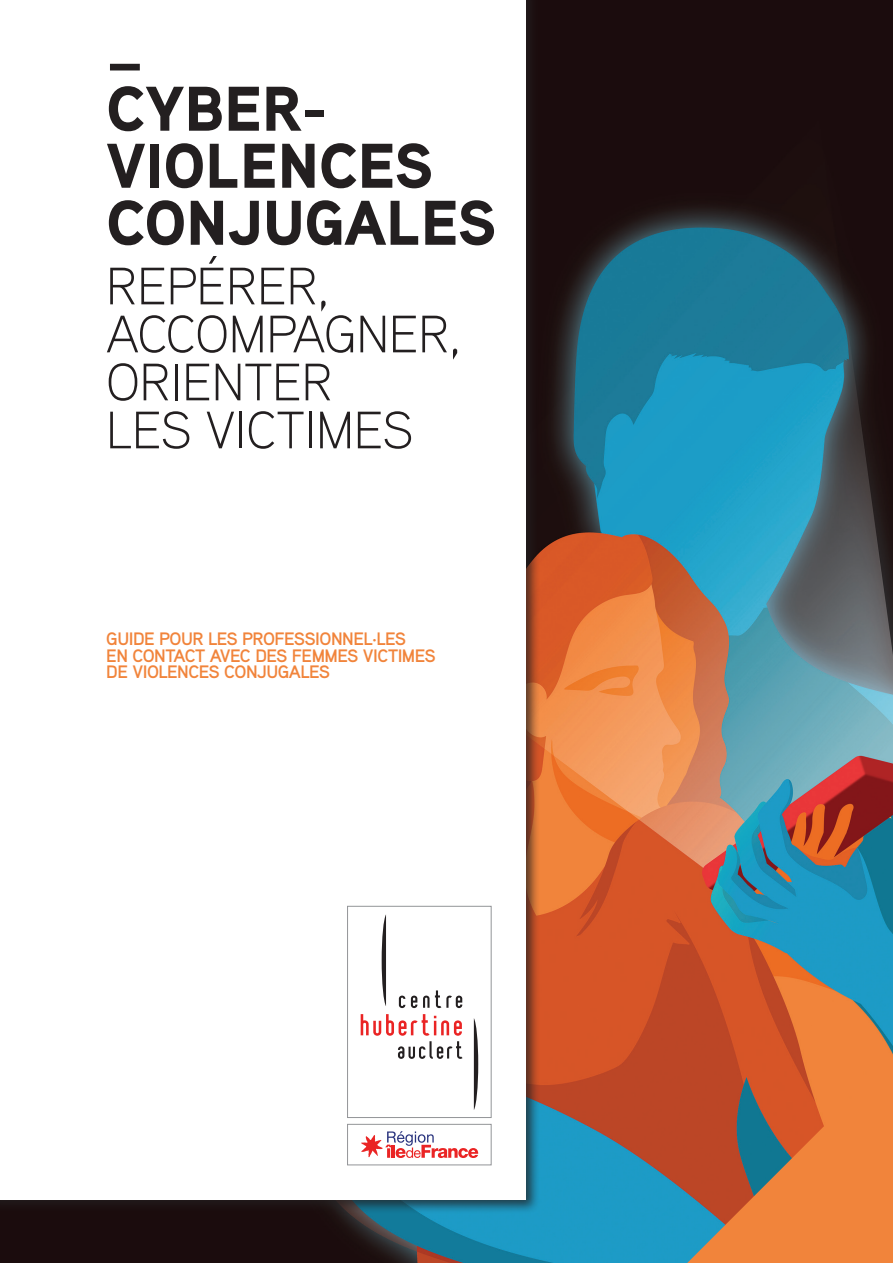
<style>
.page{position:relative;width:893px;height:1263px;background:#fff}
.page>*{position:absolute;margin:0;border:0;box-sizing:border-box;transform-origin:0 0}
.t1{font:900 63px/57px "Aaux Pro OT";color:#231f20}
.t2{font:300 52.5px/48px "Aaux Pro OT";color:#231f20}
.t3{font:700 18px/16.5px "Aaux Pro OT";letter-spacing:-.03em;color:#f1843b}
</style>
<div class="page">
<img style="left:11px;top:0;width:882px;height:1263px">
<div style="left:0;top:0;width:540px;height:1214px;background:#231f20;opacity:.75"></div>
<div style="left:0;top:0;width:525px;height:1199px;background:#fff"></div>
<div style="left:110px;top:64px;width:30px;height:6px;background:#231f20"></div>
<svg style="left:347px;top:906px;width:145px;height:259px"></svg>
<svg style="left:687px;top:1057px;width:206px;height:206px;background:#cb713f"></svg>
<h1 class="t1" style="left:106px;top:78px;width:391px">CYBER-<br>VIOLENCES<br>CONJUGALES</h1>
<h2 class="t2" style="left:106px;top:260px;width:356px">REPÉRER,<br>ACCOMPAGNER,<br>ORIENTER<br>LES VICTIMES</h2>
<p class="t3" style="left:106px;top:630px;width:331px">GUIDE POUR LES PROFESSIONNEL·LES<br>EN CONTACT AVEC DES FEMMES VICTIMES<br>DE VIOLENCES CONJUGALES</p>
</div>
